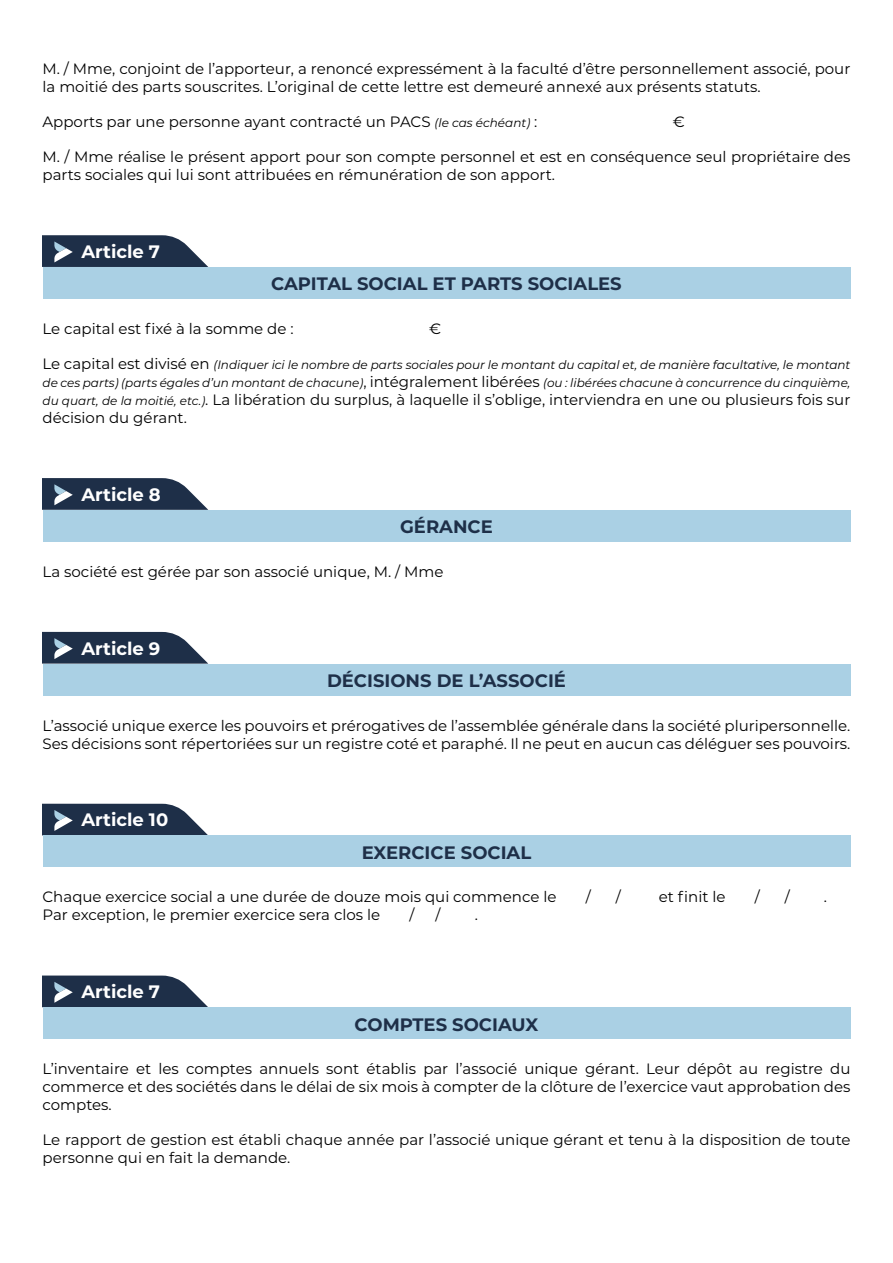
<style>
.page{position:relative;width:893px;height:1263px;background:#fff}
.page>*{position:absolute;margin:0;border:0;box-sizing:border-box;transform-origin:0 0}
.t1{font:700 18px "Montserrat";color:#1e2f48}
.t2{font:700 18px "Montserrat";color:#fff}
.t3{font:15px/18px "Montserrat";color:#000}
.t4{font:italic 12px/18px "Montserrat";color:#000}
.s1{font-style:italic;font-size:12px}
.s2{font-style:normal;font-size:15px}
</style>
<div class="page">
<svg style="left:43px;top:235px;width:165px;height:32px;background:#3c4b61"></svg>
<div style="left:43px;top:267px;width:807px;height:32px;background:#aad0e4"></div>
<svg style="left:43px;top:478px;width:165px;height:32px;background:#3c4b61"></svg>
<div style="left:43px;top:510px;width:807px;height:32px;background:#aad0e4"></div>
<svg style="left:43px;top:632px;width:165px;height:32px;background:#3c4b61"></svg>
<div style="left:43px;top:664px;width:807px;height:31px;background:#aad0e4"></div>
<svg style="left:43px;top:803px;width:165px;height:32px;background:#3f4e63"></svg>
<div style="left:43px;top:835px;width:807px;height:32px;background:#aad0e4"></div>
<svg style="left:43px;top:975px;width:165px;height:32px;background:#3e4d62"></svg>
<div style="left:43px;top:1007px;width:807px;height:32px;background:#aad0e4"></div>
<p class="t3" style="left:43px;top:59px;width:809px">M. / Mme, conjoint de l’apporteur, a renoncé expressément à la faculté d’être personnellement associé, pour la moitié des parts souscrites. L’original de cette lettre est demeuré annexé aux présents statuts.</p>
<p class="t3" style="left:43px;top:112px;width:496px">Apports par une personne ayant contracté un PACS <span class="s1">(le cas échéant)</span> :</p>
<p class="t3" style="left:673px;top:112px;width:14px">€</p>
<p class="t3" style="left:43px;top:147px;width:809px">M. / Mme réalise le présent apport pour son compte personnel et est en conséquence seul propriétaire des parts sociales qui lui sont attribuées en rémunération de son apport.</p>
<p class="t2" style="left:81px;top:238px;width:80px">Article 7</p>
<p class="t1" style="left:271px;top:271px;width:352px">CAPITAL SOCIAL ET PARTS SOCIALES</p>
<p class="t3" style="left:43px;top:319px;width:253px">Le capital est fixé à la somme de :</p>
<p class="t3" style="left:429px;top:319px;width:14px">€</p>
<p class="t4" style="left:43px;top:355px;width:809px"><span class="s2">Le capital est divisé en</span> (Indiquer ici le nombre de parts sociales pour le montant du capital et, de manière facultative, le montant de ces parts) (parts égales d’un montant de chacune)<span class="s2">, intégralement libérées</span> (ou : libérées chacune à concurrence du cinquième,</p>
<p class="t3" style="left:43px;top:390px;width:809px"><span class="s1">du quart, de la moitié, etc.)</span>. La libération du surplus, à laquelle il s’oblige, interviendra en une ou plusieurs fois sur décision du gérant.</p>
<p class="t2" style="left:81px;top:481px;width:81px">Article 8</p>
<p class="t1" style="left:400px;top:514px;width:94px">GÉRANCE</p>
<p class="t3" style="left:43px;top:562px;width:402px">La société est gérée par son associé unique, M. / Mme</p>
<p class="t2" style="left:81px;top:635px;width:80px">Article 9</p>
<p class="t1" style="left:327px;top:668px;width:240px">DÉCISIONS DE L’ASSOCIÉ</p>
<p class="t3" style="left:43px;top:716px;width:809px">L’associé unique exerce les pouvoirs et prérogatives de l’assemblée générale dans la société pluripersonnelle.<br>Ses décisions sont répertoriées sur un registre coté et paraphé. Il ne peut en aucun cas déléguer ses pouvoirs.</p>
<p class="t2" style="left:81px;top:807px;width:88px">Article 10</p>
<p class="t1" style="left:362px;top:839px;width:171px">EXERCICE SOCIAL</p>
<p class="t3" style="left:43px;top:887px;width:515px">Chaque exercice social a une durée de douze mois qui commence le</p>
<p class="t3" style="left:586px;top:887px;width:7px">/</p>
<p class="t3" style="left:616px;top:887px;width:7px">/</p>
<p class="t3" style="left:659px;top:887px;width:68px">et finit le</p>
<p class="t3" style="left:755px;top:887px;width:7px">/</p>
<p class="t3" style="left:785px;top:887px;width:7px">/</p>
<p class="t3" style="left:824px;top:887px;width:5px">.</p>
<p class="t3" style="left:43px;top:905px;width:339px">Par exception, le premier exercice sera clos le</p>
<p class="t3" style="left:409px;top:905px;width:7px">/</p>
<p class="t3" style="left:436px;top:905px;width:7px">/</p>
<p class="t3" style="left:475px;top:905px;width:5px">.</p>
<p class="t2" style="left:81px;top:979px;width:80px">Article 7</p>
<p class="t1" style="left:355px;top:1011px;width:185px">COMPTES SOCIAUX</p>
<p class="t3" style="left:43px;top:1059px;width:809px;text-align:justify">L’inventaire et les comptes annuels sont établis par l’associé unique gérant. Leur dépôt au registre du commerce et des sociétés dans le délai de six mois à compter de la clôture de l’exercice vaut approbation des comptes.</p>
<p class="t3" style="left:43px;top:1130px;width:809px">Le rapport de gestion est établi chaque année par l’associé unique gérant et tenu à la disposition de toute personne qui en fait la demande.</p>
</div>
